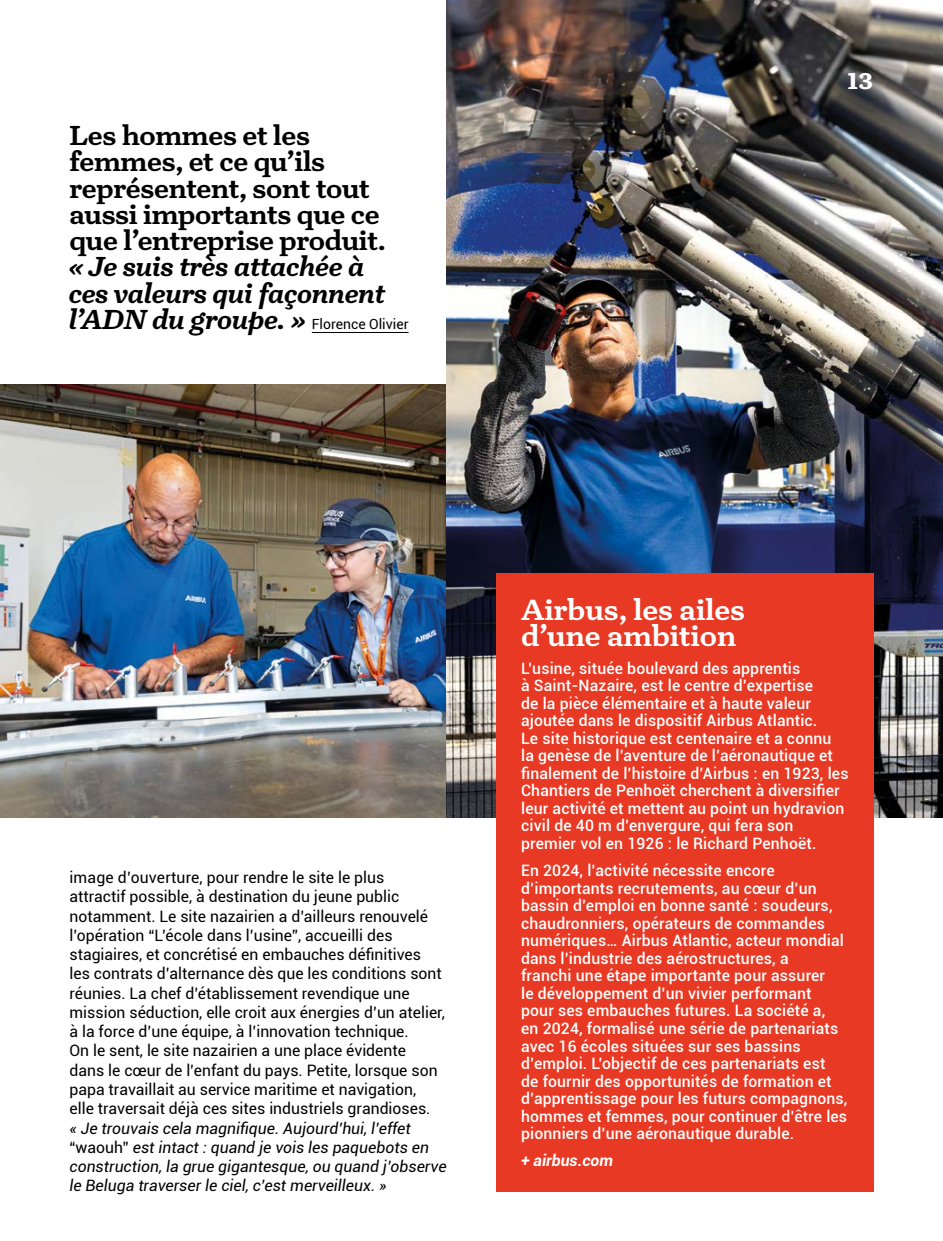
<style>
.page{position:relative;width:943px;height:1241px;background:#fff}
.page>*{position:absolute;margin:0;border:0;box-sizing:border-box;transform-origin:0 0}
.t1{font:500 29.75px/26.2px "Turnip";color:#fff}
.t2{font:500 28px/26.2px "Turnip";letter-spacing:-.01em;color:#000}
.t3{font:italic 500 28px/26.2px "Turnip";letter-spacing:-.01em;color:#000}
.t4{font:700 21px "Turnip RE";color:#fff}
.t5{font:500 15.75px/17.5px "Roboto";letter-spacing:.01em;color:#fff}
.t6{font:15.75px/19.2px "Roboto";color:#000}
.t7{font:italic 15.75px/19.2px "Roboto";color:#000}
.t8{font:italic 700 15.75px "Roboto";color:#fff}
.s1{font-family:"Roboto";font-weight:400;font-style:normal;font-size:14px}
.s2{font-style:normal}
</style>
<div class="page">
<img style="left:0;top:384px;width:446px;height:433px">
<img style="left:446px;top:0;width:497px;height:817px">
<hr style="left:312px;top:332px;width:96px;height:1px;background:#000">
<div style="left:496px;top:573px;width:377px;height:618px;background:#e73923"></div>
<h2 class="t2" style="left:69px;top:122px;width:318px">Les hommes et les femmes, et ce qu’ils représentent, sont tout aussi importants que ce que l’entreprise produit.</h2>
<h2 class="t3" style="left:69px;top:253px;width:340px">« Je suis très attachée à ces valeurs qui façonnent l’ADN du groupe. » <span class="s1">Florence Olivier</span></h2>
<h3 class="t4" style="left:846px;top:66px;width:28px">13</h3>
<p class="t6" style="left:69px;top:867px;width:377px">image d’ouverture, pour rendre le site le plus<br>attractif possible, à destination du jeune public notamment. Le site nazairien a d’ailleurs renouvelé l’opération “L’école dans l’usine”, accueilli des stagiaires, et concrétisé en embauches définitives les contrats d’alternance dès que les conditions sont réunies. La chef d’établissement revendique une mission séduction, elle croit aux énergies d’un atelier, à la force d’une équipe, à l’innovation technique.<br>On le sent, le site nazairien a une place évidente<br>dans le cœur de l’enfant du pays. Petite, lorsque son papa travaillait au service maritime et navigation,<br>elle traversait déjà ces sites industriels grandioses.</p>
<p class="t7" style="left:69px;top:1117px;width:378px">« Je trouvais cela magnifique. Aujourd’hui, l’effet <span class="s2">“waouh”</span> est intact : quand je vois les paquebots en construction, la grue gigantesque, ou quand j’observe le Beluga traverser le ciel, c’est merveilleux. »</p>
<h1 class="t1" style="left:521px;top:596px;width:225px">Airbus, les ailes d’une ambition</h1>
<p class="t5" style="left:521px;top:658px;width:329px">L’usine, située boulevard des apprentis<br>à Saint-Nazaire, est le centre d’expertise<br>de la pièce élémentaire et à haute valeur ajoutée dans le dispositif Airbus Atlantic.<br>Le site historique est centenaire et a connu<br>la genèse de l’aventure de l’aéronautique et finalement de l’histoire d’Airbus : en 1923, les Chantiers de Penhoët cherchent à diversifier leur activité et mettent au point un hydravion civil de 40 m d’envergure, qui fera son premier vol en 1926 : le Richard Penhoët.</p>
<p class="t5" style="left:521px;top:861px;width:328px">En 2024, l’activité nécessite encore d’importants recrutements, au cœur d’un bassin d’emploi en bonne santé : soudeurs, chaudronniers, opérateurs de commandes numériques… Airbus Atlantic, acteur mondial dans l’industrie des aérostructures, a<br>franchi une étape importante pour assurer<br>le développement d’un vivier performant pour ses embauches futures. La société a,<br>en 2024, formalisé une série de partenariats avec 16 écoles situées sur ses bassins d’emploi. L’objectif de ces partenariats est<br>de fournir des opportunités de formation et d’apprentissage pour les futurs compagnons, hommes et femmes, pour continuer d’être les pionniers d’une aéronautique durable.</p>
<p class="t8" style="left:521px;top:1149px;width:93px">+ airbus.com</p>
</div>
